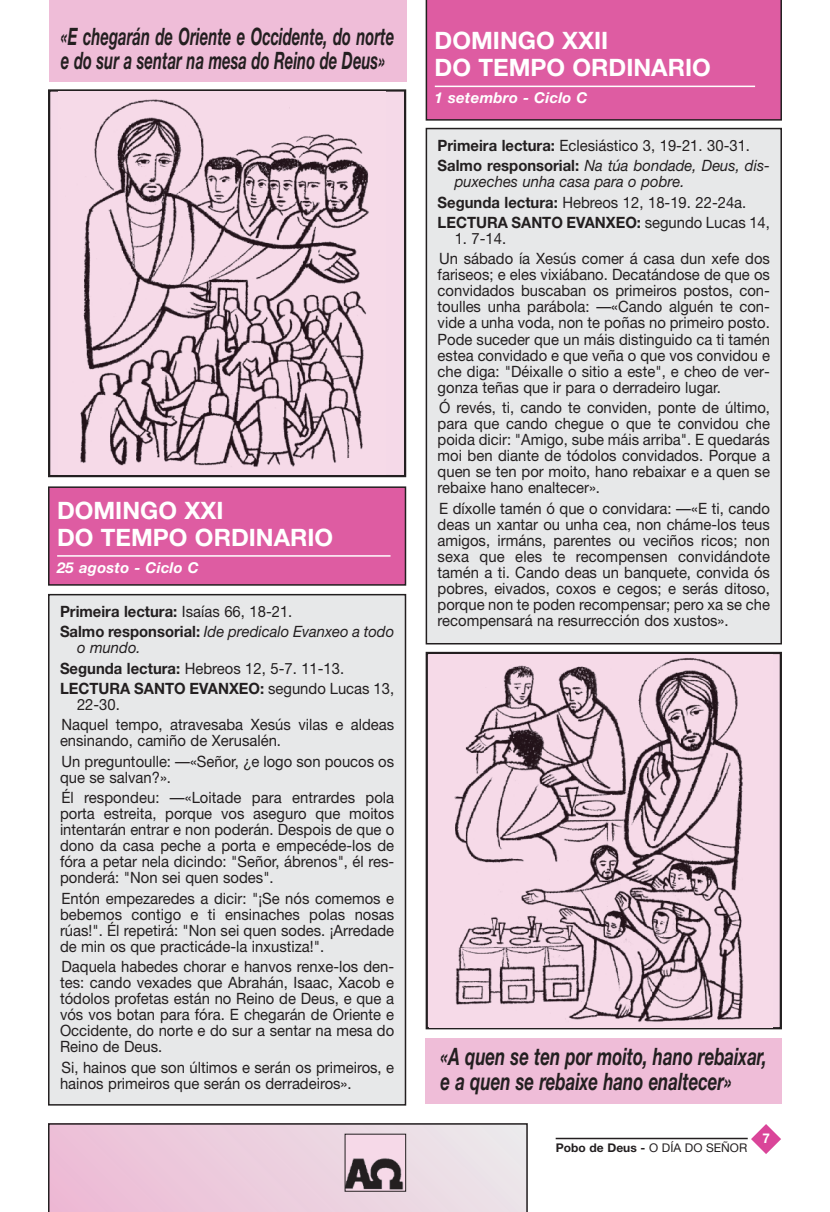
<style>
.page{position:relative;width:830px;height:1212px;background:#fff}
.page>*{position:absolute;margin:0;border:0;box-sizing:border-box;transform-origin:0 0}
.t1{font:italic 700 24px/24px "Helvetica Neue";color:#231f20;scale:.62 1}
.t2{font:italic 700 24px/25.5px "Helvetica Neue";color:#231f20;scale:.7 1}
.t3{font:700 24px/27px "Helvetica Neue";color:#fff}
.t4{font:15.6px/16px "Helvetica Neue";color:#231f20;scale:.95 1}
.t5{font:700 15.6px/20.2px "Helvetica Neue";color:#231f20;scale:.95 1}
.t6{font:italic 700 15px "Helvetica Neue";letter-spacing:.015em;color:#fff}
.t7{font:700 13.5px "Helvetica Neue";color:#fff}
.t8{font:700 12px "Helvetica Neue";color:#231f20}
.s1{font-weight:400}
.s2{font-weight:400;font-style:italic}
.s3{font-style:italic}
.s4{font-weight:700}
</style>
<div class="page">
<svg style="left:48px;top:1123px;width:479px;height:89px;background:#e6cbd9"></svg>
<svg style="left:751px;top:1124px;width:29px;height:30px"></svg>
<hr style="left:555px;top:1138px;width:192px;height:1px;background:#231f20">
<img style="left:346px;top:1136px;width:58px;height:53px">
<div style="left:49px;top:0;width:357px;height:82px;background:#efbdd8"></div>
<div style="left:49px;top:595px;width:356px;height:510px;background:#e7e8e9"></div>
<div style="left:48px;top:594px;width:358px;height:511px;border:2px solid #231f20"></div>
<div style="left:49px;top:487px;width:356px;height:98px;background:#de5ca2"></div>
<div style="left:48px;top:486px;width:358px;height:100px;border:2px solid #231f20"></div>
<hr style="left:57px;top:555px;width:333px;height:2px;background:#fff">
<div style="left:425px;top:0;width:356px;height:121px;background:#de5ca2"></div>
<hr style="left:434px;top:86px;width:320px;height:1px;background:#fff">
<div style="left:426px;top:129px;width:354px;height:515px;background:#e7e8e9"></div>
<div style="left:425px;top:128px;width:356px;height:516px;border:2px solid #231f20"></div>
<div style="left:49px;top:90px;width:356px;height:386px;background:#f5d9e8"></div>
<div style="left:48px;top:89px;width:358px;height:388px;border:2px solid #231f20"></div>
<img style="left:58px;top:99px;width:327px;height:376px">
<div style="left:425px;top:1038px;width:356px;height:66px;background:#efbdd8"></div>
<div style="left:426px;top:653px;width:354px;height:375px;background:#f5d9e8"></div>
<div style="left:425px;top:652px;width:356px;height:377px;border:2px solid #231f20"></div>
<img style="left:429px;top:654px;width:342px;height:373px">
<h1 class="t1" style="left:61px;top:27px;width:539px">«E chegarán de Oriente e Occidente, do norte e do sur a sentar na mesa do Reino de Deus»</h1>
<h1 class="t3" style="left:57px;top:499px;width:277px">DOMINGO XXI<br>DO TEMPO ORDINARIO</h1>
<p class="t6" style="left:57px;top:562px;width:143px">25 agosto - Ciclo C</p>
<p class="t5" style="left:60px;top:603px;width:353px">Primeira lectura: <span class="s1">Isaías 66, 18-21.<br></span>Salmo responsorial: <span class="s2">Ide predicalo Evanxeo a todo</span></p>
<p class="t5" style="left:60px;top:639px;width:353px;text-indent:17px"><span class="s2">o mundo.<br></span>Segunda lectura: <span class="s1">Hebreos 12, 5-7. 11-13.<br></span>LECTURA SANTO EVANXEO: <span class="s1">segundo Lucas 13,</span></p>
<p class="t4" style="left:61px;top:696px;width:351px;line-height:20.2px;text-indent:16px">22-30.<br>Naquel tempo, atravesaba Xesús vilas e aldeas</p>
<p class="t4" style="left:60px;top:732px;width:353px;line-height:20.2px">ensinando, camiño de Xerusalén.<br>Un preguntoulle: —«Señor, ¿e logo son poucos os</p>
<p class="t4" style="left:60px;top:769px;width:353px;line-height:20.2px">que se salvan?».<br>Él respondeu: —«Loitade para entrardes pola</p>
<p class="t4" style="left:60px;top:807px;width:353px;text-align:justify">porta estreita, porque vos aseguro que moitos intentarán entrar e non poderán. Despois de que o dono da casa peche a porta e empecéde-los de fóra a petar nela dicindo: "Señor, ábrenos", él res&shy;ponderá: "Non sei quen sodes".</p>
<p class="t4" style="left:60px;top:891px;width:353px;text-align:justify">Entón empezaredes a dicir: "¡Se nós comemos e bebemos contigo e ti ensinaches polas nosas rúas!". Él repetirá: "Non sei quen sodes. ¡Arredade de min os que practicáde-la inxustiza!".</p>
<p class="t4" style="left:60px;top:960px;width:353px;text-align:justify">Daquela habedes chorar e hanvos renxe-los den&shy;tes: cando vexades que Abrahán, Isaac, Xacob e tódolos profetas están no Reino de Deus, e que a vós vos botan para fóra. E chegarán de Oriente e Occidente, do norte e do sur a sentar na mesa do Reino de Deus.</p>
<p class="t4" style="left:60px;top:1060px;width:353px">Si, hainos que son últimos e serán os primeiros, e hainos primeiros que serán os derradeiros».</p>
<h1 class="t3" style="left:434px;top:29px;width:277px">DOMINGO XXII<br>DO TEMPO ORDINARIO</h1>
<p class="t6" style="left:434px;top:92px;width:154px">1 setembro - Ciclo C</p>
<p class="t5" style="left:437px;top:137px;width:351px">Primeira lectura: <span class="s1">Eclesiástico 3, 19-21. 30-31.<br></span>Salmo responsorial: <span class="s2">Na túa bondade, Deus, dis-</span></p>
<p class="t4" style="left:437px;top:173px;width:351px;line-height:20.2px;text-indent:17px"><span class="s3">puxeches unha casa para o pobre.<br></span><span class="s4">Segunda lectura:</span> Hebreos 12, 18-19. 22-24a.<br><span class="s4">LECTURA SANTO EVANXEO:</span> segundo Lucas 14,</p>
<p class="t4" style="left:439px;top:230px;width:349px;line-height:20.2px;text-indent:16px">1. 7-14.<br>Un sábado ía Xesús comer á casa dun xefe dos</p>
<p class="t4" style="left:437px;top:268px;width:351px;text-align:justify">fariseos; e eles vixiábano. Decatándose de que os convidados buscaban os primeiros postos, con&shy;toulles unha parábola: —«Cando alguén te con&shy;vide a unha voda, non te poñas no primeiro posto.<br>Pode suceder que un máis distinguido ca ti tamén estea convidado e que veña o que vos convidou e che diga: "Déixalle o sitio a este", e cheo de ver&shy;gonza teñas que ir para o derradeiro lugar.</p>
<p class="t4" style="left:437px;top:401px;width:351px;text-align:justify">Ó revés, ti, cando te conviden, ponte de último, para que cando chegue o que te convidou che poida dicir: "Amigo, sube máis arriba". E quedarás moi ben diante de tódolos convidados. Porque a quen se ten por moito, hano rebaixar e a quen se rebaixe hano enaltecer».</p>
<p class="t4" style="left:437px;top:501px;width:351px;text-align:justify">E díxolle tamén ó que o convidara: —«E ti, cando deas un xantar ou unha cea, non cháme-los teus amigos, irmáns, parentes ou veciños ricos; non sexa que eles te recompensen convidándote tamén a ti. Cando deas un banquete, convida ós pobres, eivados, coxos e cegos; e serás ditoso, porque non te poden recompensar; pero xa se che recompensará na resurrección dos xustos».</p>
<h1 class="t2" style="left:440px;top:1045px;width:467px">«A quen se ten por moito, hano rebaixar, e a quen se rebaixe hano enaltecer»</h1>
<p class="t8" style="left:555px;top:1143px;width:193px">Pobo de Deus - <span class="s1">O DÍA DO SEÑOR</span></p>
<p class="t7" style="left:762px;top:1134px;width:9px">7</p>
</div>
